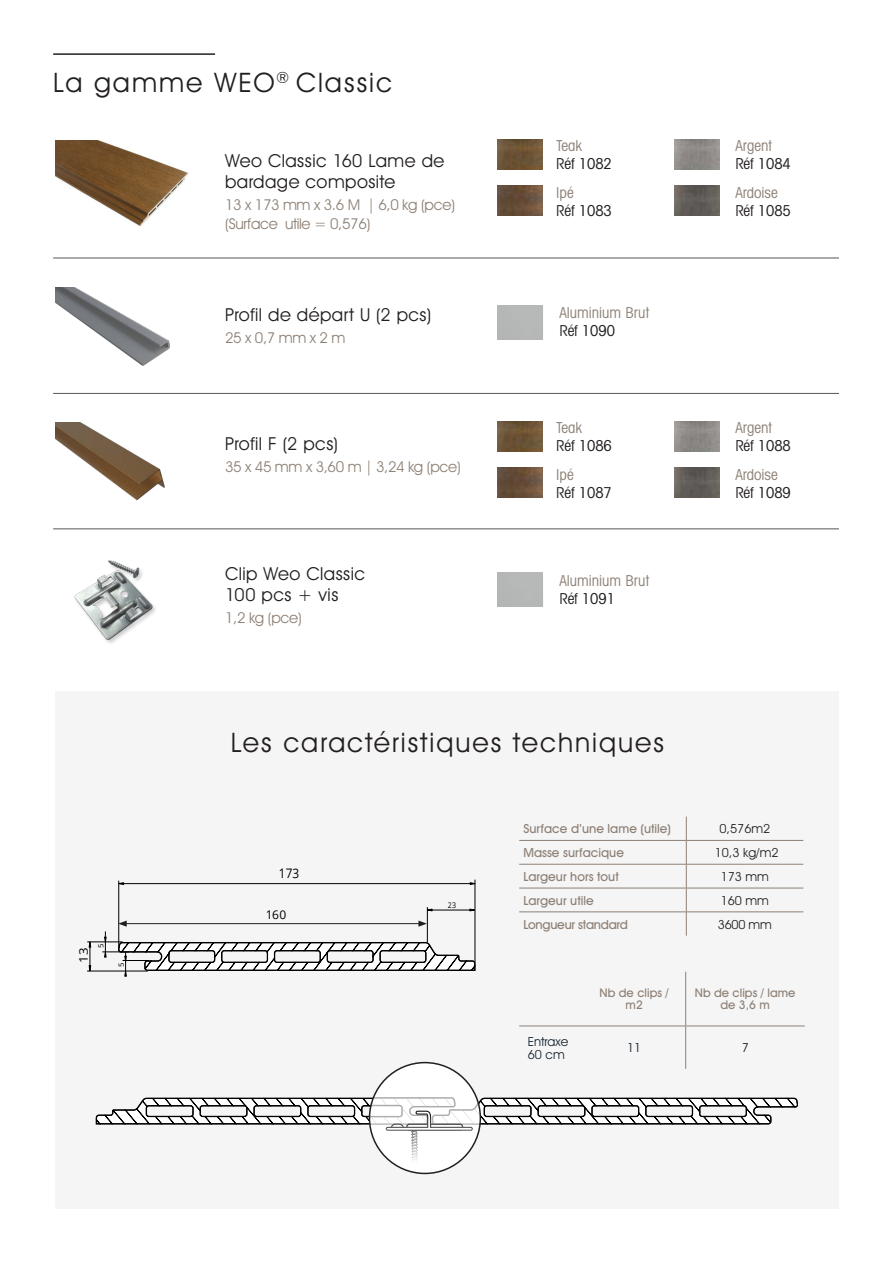
<style>
.page{position:relative;width:893px;height:1263px;background:#fff}
.page>*{position:absolute;margin:0;border:0;box-sizing:border-box;transform-origin:0 0}
.H1_Main1{font:27px "Avant Garde IT Cby BT";letter-spacing:.075em;color:#231f20}
.H1_Main1-2{font:18px/21px "Avant Garde IT Cby BT";letter-spacing:.025em;color:#231f20}
.H1_Main1-3{font:15px "Avant Garde IT Cby BT";letter-spacing:-.025em;color:#8e8176}
.Content___Left{font:condensed 15px "Avant Garde IT Cby BT";color:#231f20}
.Content___Left-2{font:condensed 15px "Avant Garde IT Cby BT";color:#8e8176}
.t1{font:13.05px "Open Sans";color:#000;scale:.9 1}
.Content___Left-3{font:500 12.6px "Avant Garde IT Cby BT";color:#8e8176}
.Content___Left-4{font:12.6px "Avant Garde IT Cby BT";color:#231f20}
.Content___Left-5{font:500 12.6px "Avant Garde IT Cby BT";letter-spacing:-.02em;color:#8e8176}
.Content___Left-6{font:12.6px/13.5px "Avant Garde IT Cby BT";color:#16242e}
.Content___Center{font:500 12px "Avant Garde IT Cby BT";color:#8e8176}
.Content___Left-7{font:500 12px/12px "Avant Garde IT Cby BT";color:#8e8176;text-align:center}
.H1_Main1-4{font:12px "Open Sans";color:#000}
.t2{font:11.85px "Open Sans";color:#000;scale:1.11 1}
.t3{font:7.8px "Open Sans";color:#000;scale:.9 1}
.t4{font:7.05px "Open Sans";color:#000;scale:1.11 1}
</style>
<div class="page">
<img style="left:74px;top:560px;width:82px;height:83px">
<img style="left:56px;top:141px;width:132px;height:85px">
<img style="left:497px;top:421px;width:45px;height:30px">
<img style="left:497px;top:139px;width:45px;height:30px">
<img style="left:497px;top:468px;width:45px;height:30px">
<img style="left:497px;top:186px;width:45px;height:30px">
<img style="left:674px;top:468px;width:46px;height:30px">
<img style="left:674px;top:186px;width:46px;height:30px">
<img style="left:56px;top:288px;width:114px;height:78px">
<img style="left:56px;top:422px;width:109px;height:79px">
<hr style="left:53px;top:53px;width:162px;height:2px;background:#231f20">
<div style="left:56px;top:691px;width:783px;height:518px;background:#f5f5f6"></div>
<hr style="left:475px;top:880px;width:1px;height:83px;background:#000">
<hr style="left:118px;top:881px;width:1px;height:70px;background:#000">
<hr style="left:124px;top:883px;width:346px;height:1px;background:#000">
<svg style="left:118px;top:882px;width:6px;height:3px"></svg>
<svg style="left:470px;top:882px;width:6px;height:3px"></svg>
<hr style="left:87px;top:971px;width:60px;height:1px;background:#000">
<hr style="left:88px;top:942px;width:34px;height:1px;background:#000">
<hr style="left:427px;top:907px;width:1px;height:35px;background:#000">
<svg style="left:89px;top:909px;width:387px;height:67px"></svg>
<div style="left:369px;top:1062px;width:111px;height:111px;background:#fff;border-radius:50%"></div>
<svg style="left:95px;top:1097px;width:703px;height:76px"></svg>
<div style="left:369px;top:1062px;width:112px;height:112px;border:2px solid #231f20;border-radius:50%"></div>
<hr style="left:519px;top:1025px;width:64px;height:1px;background:#8e8176">
<hr style="left:583px;top:1025px;width:103px;height:1px;background:#8e8176">
<hr style="left:685px;top:972px;width:1px;height:53px;background:#8e8176">
<hr style="left:686px;top:1025px;width:119px;height:1px;background:#8e8176">
<hr style="left:685px;top:1026px;width:1px;height:43px;background:#8e8176">
<hr style="left:519px;top:840px;width:167px;height:1px;background:#8e8176">
<hr style="left:519px;top:864px;width:167px;height:1px;background:#8e8176">
<hr style="left:519px;top:888px;width:167px;height:1px;background:#8e8176">
<hr style="left:686px;top:840px;width:117px;height:1px;background:#8e8176">
<hr style="left:686px;top:864px;width:117px;height:1px;background:#8e8176">
<hr style="left:686px;top:888px;width:117px;height:1px;background:#8e8176">
<hr style="left:519px;top:911px;width:167px;height:1px;background:#8e8176">
<svg style="left:686px;top:817px;width:1px;height:119px"></svg>
<hr style="left:686px;top:911px;width:117px;height:1px;background:#8e8176">
<hr style="left:53px;top:258px;width:786px;height:1px;background:#545757">
<hr style="left:53px;top:393px;width:786px;height:1px;background:#545757">
<hr style="left:53px;top:529px;width:786px;height:1px;background:#545757">
<p class="H1_Main1" style="left:53px;top:66px;width:341px">La gamme WEO<sup>®</sup> Classic</p>
<p class="H1_Main1-2" style="left:225px;top:150px;width:221px">Weo Classic 160 Lame de bardage composite</p>
<p class="H1_Main1-3" style="left:225px;top:195px;width:231px">13 x 173 mm x 3.6 M | 6,0 kg (pce)</p>
<p class="H1_Main1-3" style="left:225px;top:214px;width:147px">(Surface utile = 0,576)</p>
<p class="H1_Main1-2" style="left:225px;top:304px;width:208px">Profil de départ U (2 pcs)</p>
<p class="H1_Main1-3" style="left:225px;top:328px;width:122px">25 x 0,7 mm x 2 m</p>
<p class="H1_Main1-2" style="left:225px;top:433px;width:114px">Profil F (2 pcs)</p>
<p class="H1_Main1-3" style="left:225px;top:458px;width:237px">35 x 45 mm x 3,60 m | 3,24 kg (pce)</p>
<p class="H1_Main1-2" style="left:225px;top:563px;width:142px">Clip Weo Classic<br>100 pcs + vis</p>
<p class="H1_Main1-3" style="left:225px;top:608px;width:78px">1,2 kg (pce)</p>
<p class="Content___Left-2" style="left:556px;top:136px;width:27px">Teak</p>
<p class="Content___Left" style="left:556px;top:154px;width:57px">Réf 1082</p>
<p class="Content___Left-2" style="left:556px;top:183px;width:19px">Ipé</p>
<p class="Content___Left" style="left:556px;top:201px;width:57px">Réf 1083</p>
<p class="Content___Left-2" style="left:559px;top:304px;width:91px">Aluminium Brut</p>
<p class="Content___Left" style="left:559px;top:322px;width:57px">Réf 1090</p>
<p class="Content___Left-2" style="left:556px;top:418px;width:27px">Teak</p>
<p class="Content___Left" style="left:556px;top:436px;width:57px">Réf 1086</p>
<p class="Content___Left-2" style="left:556px;top:465px;width:19px">Ipé</p>
<p class="Content___Left" style="left:556px;top:483px;width:57px">Réf 1087</p>
<p class="Content___Left-2" style="left:559px;top:571px;width:91px">Aluminium Brut</p>
<p class="Content___Left" style="left:559px;top:589px;width:57px">Réf 1091</p>
<p class="H1_Main1" style="left:231px;top:726px;width:435px">Les caractéristiques techniques</p>
<p class="Content___Left-2" style="left:735px;top:136px;width:38px">Argent</p>
<p class="Content___Left" style="left:735px;top:154px;width:57px">Réf 1084</p>
<p class="Content___Left-2" style="left:735px;top:183px;width:44px">Ardoise</p>
<p class="Content___Left" style="left:735px;top:201px;width:57px">Réf 1085</p>
<p class="Content___Left-2" style="left:735px;top:418px;width:38px">Argent</p>
<p class="Content___Left" style="left:735px;top:436px;width:57px">Réf 1088</p>
<p class="Content___Left-2" style="left:735px;top:465px;width:44px">Ardoise</p>
<p class="Content___Left" style="left:735px;top:483px;width:57px">Réf 1089</p>
<p class="t2" style="left:75px;top:963px;width:15px;rotate:-90deg">13</p>
<p class="t4" style="left:96px;top:948px;width:6px;rotate:-90deg">5</p>
<p class="t4" style="left:116px;top:967px;width:6px;rotate:-90deg">5</p>
<p class="t1" style="left:279px;top:865px;width:24px">173</p>
<p class="H1_Main1-4" style="left:266px;top:906px;width:22px">160</p>
<p class="t3" style="left:448px;top:900px;width:11px">23</p>
<p class="Content___Left-3" style="left:523px;top:821px;width:149px">Surface d’une lame (utile)</p>
<p class="Content___Left-4" style="left:719px;top:821px;width:52px">0,576m2</p>
<p class="Content___Left-3" style="left:523px;top:845px;width:102px">Masse surfacique</p>
<p class="Content___Left-4" style="left:715px;top:845px;width:65px">10,3 kg/m2</p>
<p class="Content___Left-3" style="left:523px;top:869px;width:97px">Largeur hors tout</p>
<p class="Content___Left-4" style="left:721px;top:869px;width:50px">173 mm</p>
<p class="Content___Left-3" style="left:523px;top:893px;width:72px">Largeur utile</p>
<p class="Content___Left-4" style="left:721px;top:893px;width:50px">160 mm</p>
<p class="Content___Left-5" style="left:523px;top:916px;width:106px">Longueur standard</p>
<p class="Content___Left-4" style="left:718px;top:916px;width:55px">3600 mm</p>
<p class="Content___Left-7" style="left:600px;top:987px;width:71px">Nb de clips / m2</p>
<p class="Content___Center" style="left:695px;top:986px;width:102px">Nb de clips / lame</p>
<p class="Content___Center" style="left:720px;top:998px;width:51px">de 3,6 m</p>
<p class="Content___Left-6" style="left:528px;top:1034px;width:42px">Entraxe<br>60 cm</p>
<p class="Content___Left-6" style="left:627px;top:1041px;width:16px">11</p>
<p class="Content___Left-6" style="left:742px;top:1041px;width:9px">7</p>
</div>
